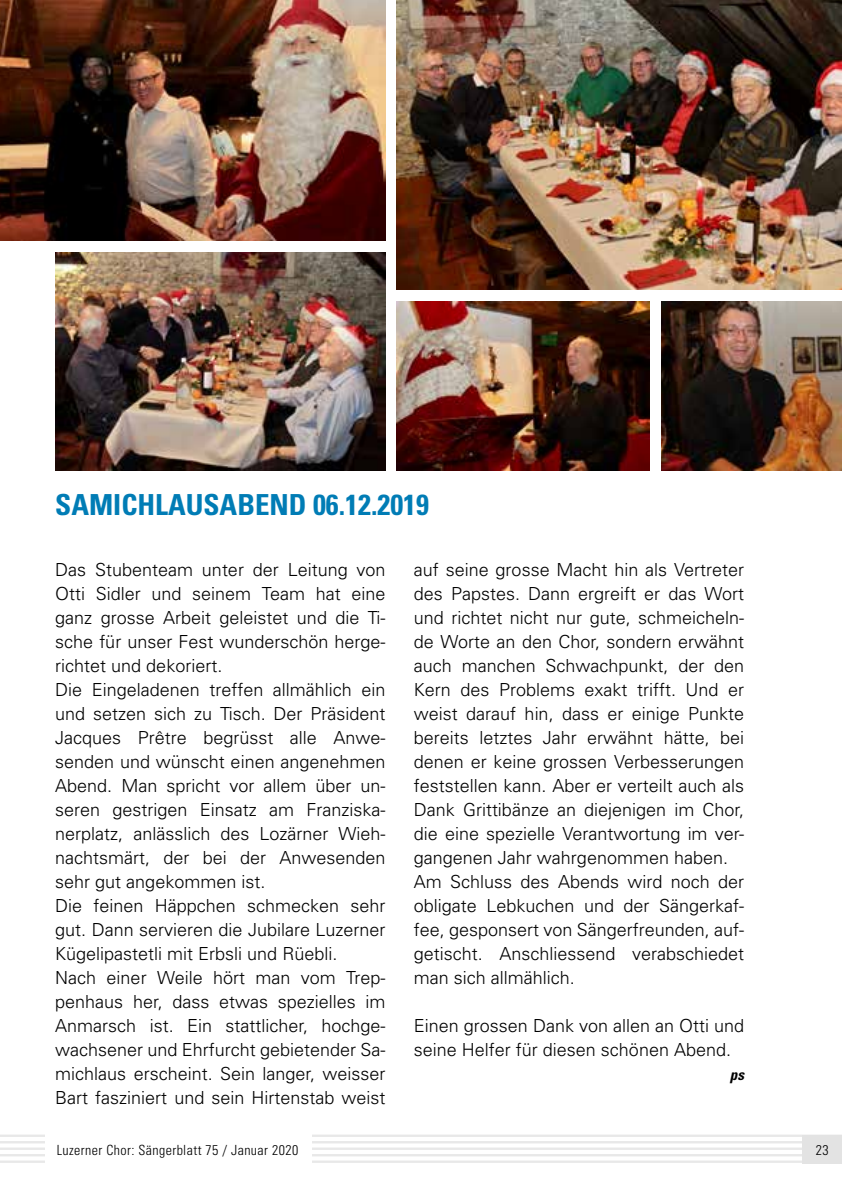
<style>
.page{position:relative;width:842px;height:1191px;background:#fff}
.page>*{position:absolute;margin:0;border:0;box-sizing:border-box;transform-origin:0 0}
.t1{font:700 condensed 29px "Univers";color:#007cb5}
.t2{font:300 18px/24px "Univers";color:#000}
.t3{font:italic 700 condensed 15px "Univers";color:#000}
.t4{font:300 condensed 14px "Univers";letter-spacing:.03em;color:#000}
</style>
<div class="page">
<hr style="left:0;top:1141px;width:842px;height:2px;background:#dadada">
<hr style="left:0;top:1134px;width:842px;height:3px;background:#dadada">
<hr style="left:0;top:1147px;width:842px;height:3px;background:#dadada">
<hr style="left:0;top:1154px;width:842px;height:2px;background:#dadada">
<hr style="left:0;top:1160px;width:842px;height:2px;background:#dadada">
<div style="left:802px;top:1134px;width:40px;height:29px;background:#e3e3e3"></div>
<div style="left:45px;top:1133px;width:267px;height:32px;background:#fff"></div>
<img style="left:397px;top:0;width:445px;height:290px">
<img style="left:55px;top:253px;width:331px;height:217px">
<img style="left:397px;top:301px;width:253px;height:169px">
<img style="left:0;top:0;width:386px;height:241px">
<img style="left:661px;top:301px;width:181px;height:169px">
<h1 class="t1" style="left:55px;top:487px;width:375px">SAMICHLAUSABEND 06.12.2019</h1>
<p class="t2" style="left:55px;top:558px;width:332px">Das Stubenteam unter der Leitung von Otti Sidler und seinem Team hat eine ganz grosse Arbeit geleistet und die Ti&shy;sche für unser Fest wunderschön herge&shy;richtet und dekoriert.<br>Die Eingeladenen treffen allmählich ein und setzen sich zu Tisch. Der Präsident Jacques Prêtre begrüsst alle Anwe&shy;senden und wünscht einen angenehmen Abend. Man spricht vor allem über un&shy;seren gestrigen Einsatz am Franziska&shy;nerplatz, anlässlich des Lozärner Wieh&shy;nachtsmärt, der bei der Anwesenden sehr gut angekommen ist.<br>Die feinen Häppchen schmecken sehr gut. Dann servieren die Jubilare Luzerner Kügelipastetli mit Erbsli und Rüebli.<br>Nach einer Weile hört man vom Trep&shy;penhaus her, dass etwas spezielles im Anmarsch ist. Ein stattlicher, hochge&shy;wachsener und Ehrfurcht gebietender Sa&shy;michlaus erscheint. Sein langer, weisser Bart fasziniert und sein Hirtenstab weist</p>
<p class="t2" style="left:414px;top:558px;width:332px">auf seine grosse Macht hin als Vertreter des Papstes. Dann ergreift er das Wort und richtet nicht nur gute, schmeicheln&shy;de Worte an den Chor, sondern erwähnt auch manchen Schwachpunkt, der den Kern des Problems exakt trifft. Und er weist darauf hin, dass er einige Punkte bereits letztes Jahr erwähnt hätte, bei denen er keine grossen Verbesserungen feststellen kann. Aber er verteilt auch als Dank Grittibänze an diejenigen im Chor, die eine spezielle Verantwortung im ver&shy;gangenen Jahr wahrgenommen haben.<br>Am Schluss des Abends wird noch der obligate Lebkuchen und der Sängerkaf&shy;fee, gesponsert von Sängerfreunden, auf&shy;getischt. Anschliessend verabschiedet man sich allmählich.</p>
<p class="t2" style="left:414px;top:1013px;width:332px">Einen grossen Dank von allen an Otti und seine Helfer für diesen schönen Abend.</p>
<p class="t3" style="left:730px;top:1065px;width:16px">ps</p>
<p class="t4" style="left:57px;top:1141px;width:243px">Luzerner Chor: Sängerblatt 75 / Januar 2020</p>
<p class="t4" style="left:816px;top:1141px;width:14px">23</p>
</div>
